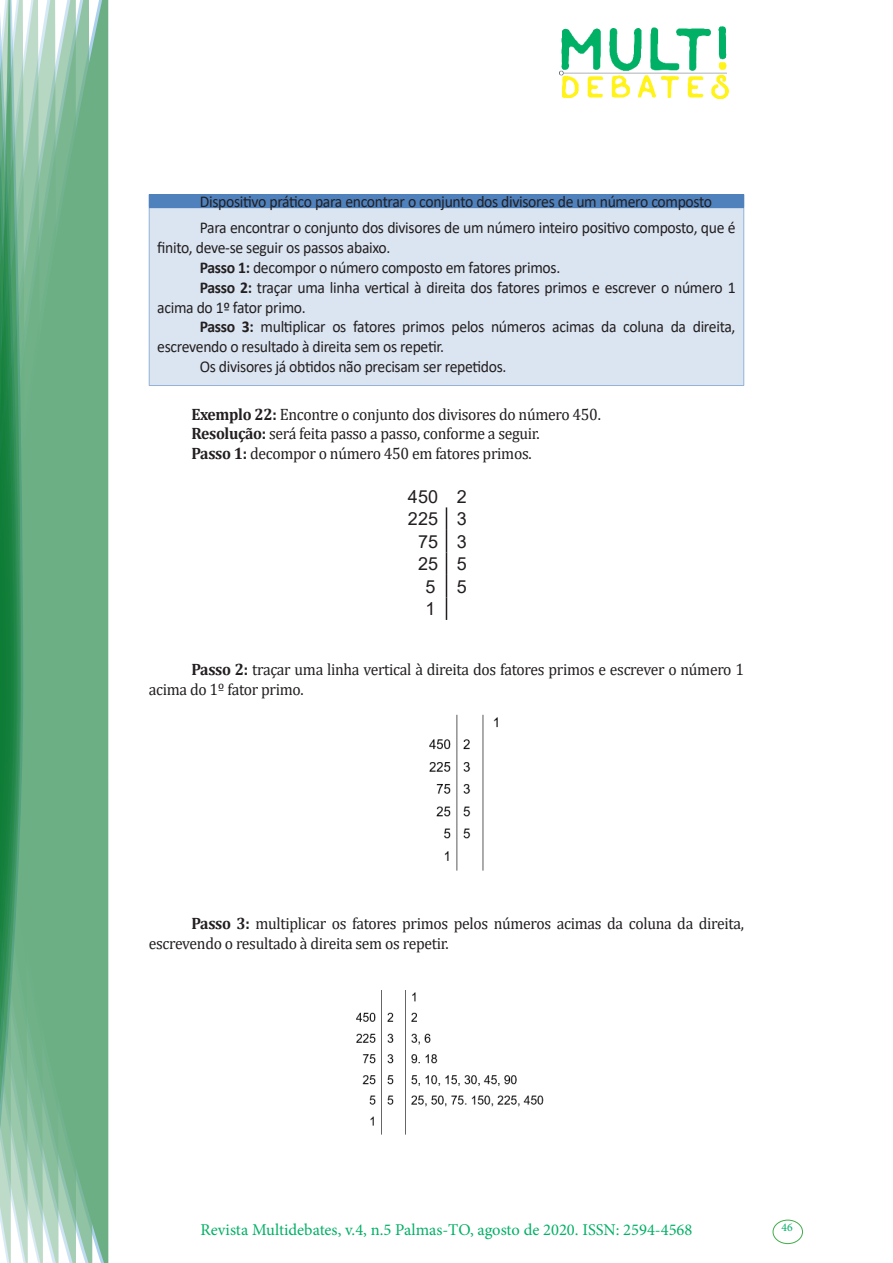
<style>
.page{position:relative;width:893px;height:1263px;background:#fff}
.page>*{position:absolute;margin:0;border:0;box-sizing:border-box;transform-origin:0 0}
.t1{font:18px "Arial";color:#231f20}
.texto{font:16.5px/19.8px "Calibri";letter-spacing:-.02em;color:#231f20;scale:.95 1}
.texto-2{font:16.5px/19.8px "Cambria";letter-spacing:-.02em;color:#231f20;scale:.95 1}
.t2{font:16.5px "Minion Pro";color:#00b064}
.t3{font:11.7px "Minion Pro";color:#00b064}
.s1{font-weight:700}
</style>
<div class="page">
<img style="left:559px;top:26px;width:169px;height:72px">
<div style="left:95px;top:0;width:14px;height:1263px;background:#6caf84"></div>
<svg style="left:79px;top:0;width:16px;height:1263px;background:#71b289"></svg>
<svg style="left:62px;top:0;width:17px;height:1263px;background:#75b48c"></svg>
<svg style="left:45px;top:0;width:17px;height:1263px;background:#7cb792"></svg>
<svg style="left:30px;top:0;width:15px;height:1263px;background:#80ba96"></svg>
<svg style="left:0;top:0;width:30px;height:1263px;background:#61a97f"></svg>
<div style="left:772px;top:1219px;width:31px;height:25px;border:1px solid #40ae49;border-radius:50%"></div>
<div style="left:149px;top:195px;width:595px;height:13px;background:#4f81bd"></div>
<div style="left:149px;top:208px;width:595px;height:177px;background:#dbe5f1"></div>
<hr style="left:149px;top:208px;width:1px;height:177px;background:#95b3d7">
<hr style="left:743px;top:208px;width:1px;height:177px;background:#95b3d7">
<hr style="left:149px;top:385px;width:595px;height:1px;background:#95b3d7">
<hr style="left:149px;top:194px;width:595px;height:1px;background:#4f81bd">
<svg style="left:446px;top:507px;width:1px;height:113px"></svg>
<img style="left:429px;top:714px;width:69px;height:157px">
<img style="left:356px;top:990px;width:188px;height:145px">
<p class="texto" style="left:200px;top:191px;width:541px">Dispositivo prático para encontrar o conjunto dos divisores de um número composto</p>
<p class="texto" style="left:157px;top:218px;width:610px;text-indent:43px">Para encontrar o conjunto dos divisores de um número inteiro positivo composto, que é finito, deve-se seguir os passos abaixo.</p>
<p class="texto" style="left:200px;top:257px;width:381px"><span class="s1">Passo 1:</span> decompor o número composto em fatores primos.</p>
<p class="texto" style="left:157px;top:277px;width:610px;text-indent:43px"><span class="s1">Passo 2:</span> traçar uma linha vertical à direita dos fatores primos e escrever o número 1 acima do 1º fator primo.</p>
<p class="texto" style="left:157px;top:317px;width:610px;text-indent:43px"><span class="s1">Passo 3:</span> multiplicar os fatores primos pelos números acimas da coluna da direita, escrevendo o resultado à direita sem os repetir.</p>
<p class="texto" style="left:200px;top:356px;width:324px">Os divisores já obtidos não precisam ser repetidos.</p>
<p class="texto-2" style="left:191px;top:404px;width:433px"><span class="s1">Exemplo 22:</span> Encontre o conjunto dos divisores do número 450.</p>
<p class="texto-2" style="left:191px;top:424px;width:368px"><span class="s1">Resolução:</span> será feita passo a passo, conforme a seguir.</p>
<p class="texto-2" style="left:191px;top:443px;width:360px"><span class="s1">Passo 1:</span> decompor o número 450 em fatores primos.</p>
<p class="t1" style="left:408px;top:484px;width:32px">450</p>
<p class="t1" style="left:457px;top:484px;width:12px">2</p>
<p class="t1" style="left:408px;top:506px;width:32px">225</p>
<p class="t1" style="left:457px;top:506px;width:12px">3</p>
<p class="t1" style="left:418px;top:529px;width:22px">75</p>
<p class="t1" style="left:457px;top:529px;width:12px">3</p>
<p class="t1" style="left:418px;top:551px;width:22px">25</p>
<p class="t1" style="left:457px;top:551px;width:12px">5</p>
<p class="t1" style="left:425px;top:574px;width:12px">5</p>
<p class="t1" style="left:457px;top:574px;width:12px">5</p>
<p class="t1" style="left:425px;top:596px;width:12px">1</p>
<p class="texto-2" style="left:149px;top:659px;width:628px;text-indent:43px"><span class="s1">Passo 2:</span> traçar uma linha vertical à direita dos fatores primos e escrever o número 1 acima do 1º fator primo.</p>
<p class="texto-2" style="left:149px;top:913px;width:628px;text-indent:43px"><span class="s1">Passo 3:</span> multiplicar os fatores primos pelos números acimas da coluna da direita, escrevendo o resultado à direita sem os repetir.</p>
<p class="t2" style="left:200px;top:1218px;width:493px">Revista Multidebates, v.4, n.5 Palmas-TO, agosto de 2020. ISSN: 2594-4568</p>
<p class="t3" style="left:781px;top:1219px;width:13px">46</p>
</div>
